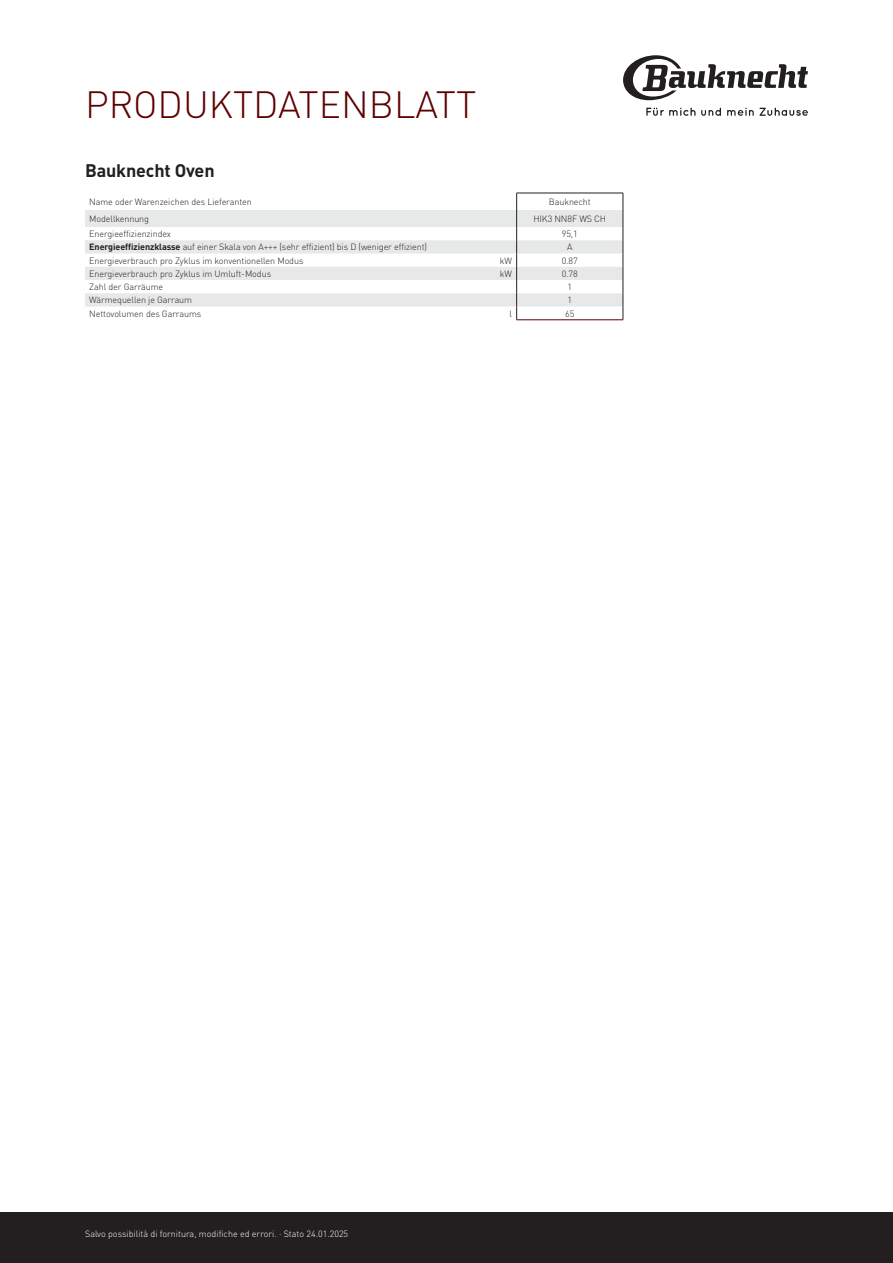
<style>
.page{position:relative;width:893px;height:1263px;background:#fff}
.page>*{position:absolute;margin:0;border:0;box-sizing:border-box;transform-origin:0 0}
.t1{font:300 37.5px "DIN Pro";color:#5d0000}
.t2{font:700 18px "DIN Pro";letter-spacing:-.01em;color:#231f20}
.t3{font:300 9px "DIN Pro";letter-spacing:-.01em;color:#231f20}
.t4{font:300 9px "DIN Pro";color:#fff}
.s1{font-weight:700}
</style>
<div class="page">
<div style="left:0;top:1212px;width:893px;height:51px;background:#231f20"></div>
<svg style="left:623px;top:55px;width:185px;height:45px"></svg>
<svg style="left:646px;top:108px;width:75px;height:8px"></svg>
<svg style="left:727px;top:108px;width:81px;height:8px"></svg>
<svg style="left:85px;top:210px;width:538px;height:97px;fill:#e7e8e8"></svg>
<hr style="left:516px;top:320px;width:107px;height:1px;background:#5d0000">
<svg style="left:516px;top:194px;width:1px;height:126px"></svg>
<hr style="left:516px;top:193px;width:107px;height:1px;background:#231f20">
<svg style="left:623px;top:193px;width:1px;height:127px"></svg>
<h1 class="t1" style="left:85px;top:75px;width:393px">PRODUKTDATENBLATT</h1>
<h2 class="t2" style="left:85px;top:155px;width:131px">Bauknecht Oven</h2>
<p class="t3" style="left:89px;top:195px;width:164px">Name oder Warenzeichen des Lieferanten</p>
<p class="t3" style="left:549px;top:195px;width:43px">Bauknecht</p>
<p class="t3" style="left:89px;top:212px;width:61px">Modellkennung</p>
<p class="t3" style="left:533px;top:212px;width:74px">HIK3 NN8F WS CH</p>
<p class="t3" style="left:89px;top:227px;width:83px">Energieeffizienzindex</p>
<p class="t3" style="left:562px;top:227px;width:17px">95,1</p>
<p class="t3" style="left:89px;top:240px;width:339px"><span class="s1">Energieeffizienzklasse</span> auf einer Skala von A+++ (sehr effizient) bis D (weniger effizient)</p>
<p class="t3" style="left:567px;top:240px;width:7px">A</p>
<p class="t3" style="left:89px;top:253px;width:216px">Energieverbrauch pro Zyklus im konventionellen Modus</p>
<p class="t3" style="left:500px;top:253px;width:14px">kW</p>
<p class="t3" style="left:562px;top:253px;width:17px">0.87</p>
<p class="t3" style="left:89px;top:267px;width:183px">Energieverbrauch pro Zyklus im Umluft-Modus</p>
<p class="t3" style="left:500px;top:267px;width:14px">kW</p>
<p class="t3" style="left:562px;top:267px;width:17px">0.78</p>
<p class="t3" style="left:89px;top:280px;width:75px">Zahl der Garräume</p>
<p class="t3" style="left:567px;top:280px;width:6px">1</p>
<p class="t3" style="left:89px;top:293px;width:104px">Wärmequellen je Garraum</p>
<p class="t3" style="left:567px;top:293px;width:6px">1</p>
<p class="t3" style="left:89px;top:306px;width:113px">Nettovolumen des Garraums</p>
<p class="t3" style="left:510px;top:306px;width:4px">l</p>
<p class="t3" style="left:565px;top:306px;width:11px">65</p>
<p class="t4" style="left:85px;top:1226px;width:265px">Salvo possibilità di fornitura, modifiche ed errori. · Stato 24.01.2025</p>
</div>
